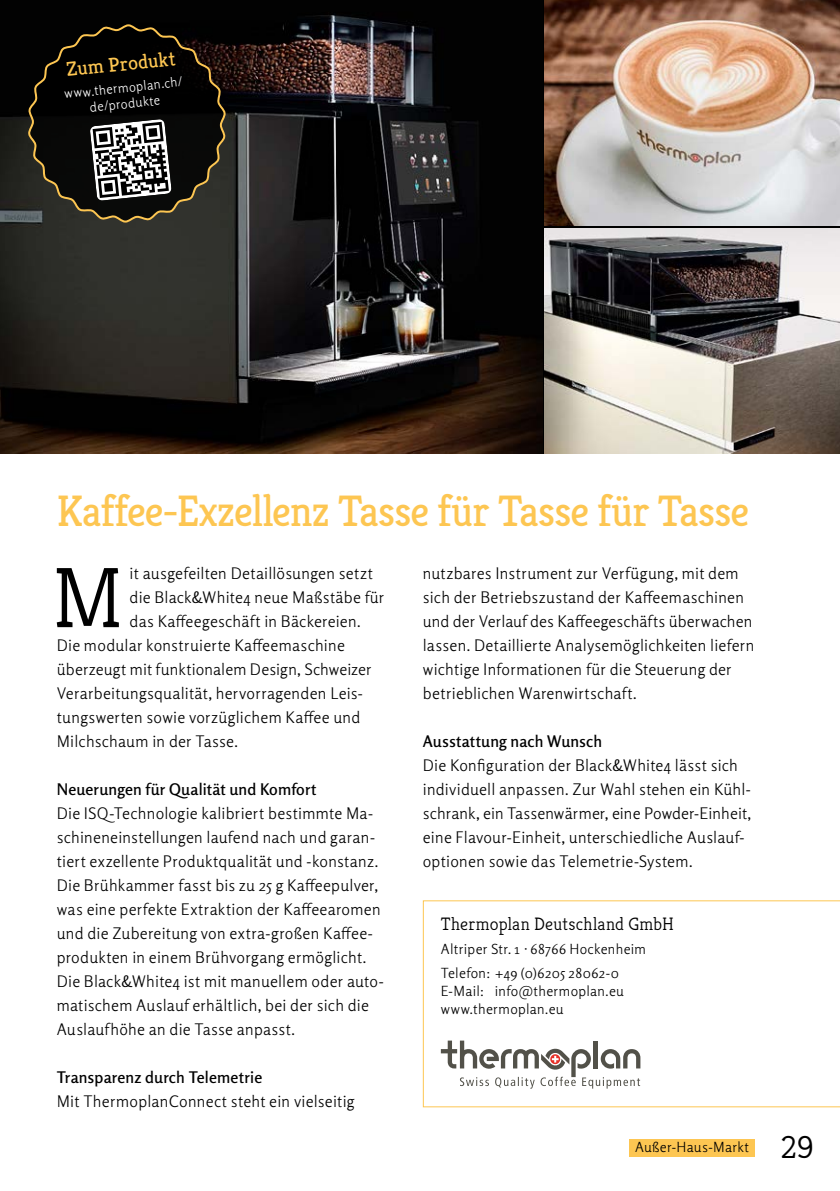
<style>
.page{position:relative;width:840px;height:1191px;background:#fff}
.page>*{position:absolute;margin:0;border:0;box-sizing:border-box;transform-origin:0 0}
.t1{font:300 85.4px "Kreon";color:#000}
.t2{font:44px "Kreon";letter-spacing:-.02em;color:#fdc652;scale:.96 1}
.t3{font:300 32px "Kreon";color:#000}
.t4{font:20px "Kreon";color:#fdc652}
.t5{font:300 18px "Kreon";letter-spacing:.01em;color:#000}
.t6{font:300 16px/24px "Rosario";letter-spacing:.015em;color:#000}
.t7{font:600 16px "Rosario";letter-spacing:.01em;color:#000}
.t8{font:300 14px/23.6px "Rosario";letter-spacing:.02em;color:#000}
.t9{font:300 13px/16px "Rosario";color:#fff;text-align:center}
</style>
<div class="page">
<div style="left:629px;top:1139px;width:125px;height:17px;background:#fdc652"></div>
<img style="left:0;top:0;width:541px;height:454px">
<img style="left:544px;top:0;width:295px;height:225px">
<img style="left:544px;top:228px;width:295px;height:226px">
<svg style="left:27px;top:23px;width:200px;height:200px"></svg>
<svg style="left:422px;top:900px;width:417px;height:207px"></svg>
<p class="t4" style="left:65px;top:58px;width:111px;rotate:-6deg">Zum Produkt</p>
<p class="t9" style="left:63px;top:85px;width:120px;rotate:-6deg">www.thermoplan.ch/ de/produkte</p>
<h2 class="t2" style="left:57px;top:484px;width:722px">Kaffee-Exzellenz Tasse für Tasse für Tasse</h2>
<h1 class="t1" style="left:52px;top:550px;width:73px">M</h1>
<p class="t6" style="left:130px;top:560px;width:244px">it ausgefeilten Detaillösungen setzt</p>
<p class="t6" style="left:130px;top:584px;width:256px">die Black&amp;White4 neue Maßstäbe für</p>
<p class="t6" style="left:130px;top:608px;width:232px">das Kaffeegeschäft in Bäckereien.</p>
<p class="t6" style="left:57px;top:632px;width:289px">Die modular konstruierte Kaffeemaschine</p>
<p class="t6" style="left:57px;top:656px;width:316px">überzeugt mit funktionalem Design, Schweizer</p>
<p class="t6" style="left:57px;top:680px;width:307px">Verarbeitungsqualität, hervorragenden Leis-</p>
<p class="t6" style="left:57px;top:704px;width:305px">tungswerten sowie vorzüglichem Kaffee und</p>
<p class="t6" style="left:57px;top:728px;width:183px">Milchschaum in der Tasse.</p>
<p class="t7" style="left:57px;top:777px;width:261px">Neuerungen für Qualität und Komfort</p>
<p class="t6" style="left:57px;top:800px;width:327px">Die ISQ-Technologie kalibriert bestimmte Ma&shy;schineneinstellungen laufend nach und garan&shy;tiert exzellente Produktqualität und -konstanz.<br>Die Brühkammer fasst bis zu 25 g Kaffeepulver, was eine perfekte Extraktion der Kaffeearomen und die Zubereitung von extra-großen Kaffee&shy;produkten in einem Brühvorgang ermöglicht.<br>Die Black&amp;White4 ist mit manuellem oder auto&shy;matischem Auslauf erhältlich, bei der sich die Auslaufhöhe an die Tasse anpasst.</p>
<p class="t7" style="left:57px;top:1065px;width:207px">Transparenz durch Telemetrie</p>
<p class="t6" style="left:57px;top:1088px;width:299px">Mit ThermoplanConnect steht ein vielseitig</p>
<p class="t6" style="left:422px;top:560px;width:333px">nutzbares Instrument zur Verfügung, mit dem sich der Betriebszustand der Kaffeemaschinen und der Verlauf des Kaffeegeschäfts überwachen lassen. Detaillierte Analysemöglichkeiten liefern wichtige Informationen für die Steuerung der betrieblichen Warenwirtschaft.</p>
<p class="t7" style="left:422px;top:729px;width:181px">Ausstattung nach Wunsch</p>
<p class="t6" style="left:422px;top:752px;width:330px">Die Konfiguration der Black&amp;White4 lässt sich individuell anpassen. Zur Wahl stehen ein Kühl&shy;schrank, ein Tassenwärmer, eine Powder-Einheit, eine Flavour-Einheit, unterschiedliche Auslauf&shy;optionen sowie das Telemetrie-System.</p>
<p class="t5" style="left:440px;top:914px;width:234px">Thermoplan Deutschland GmbH</p>
<p class="t8" style="left:440px;top:936px;width:207px">Altriper Str. 1 · 68766 Hockenheim<br>Telefon: +49 (0)6205 28062-0</p>
<p class="t8" style="left:440px;top:980px;width:184px;line-height:18px">E-Mail: info@thermoplan.eu www.thermoplan.eu</p>
<p class="t8" style="left:634px;top:1134px;width:116px">Außer-Haus-Markt</p>
<h3 class="t3" style="left:780px;top:1129px;width:35px">29</h3>
</div>
